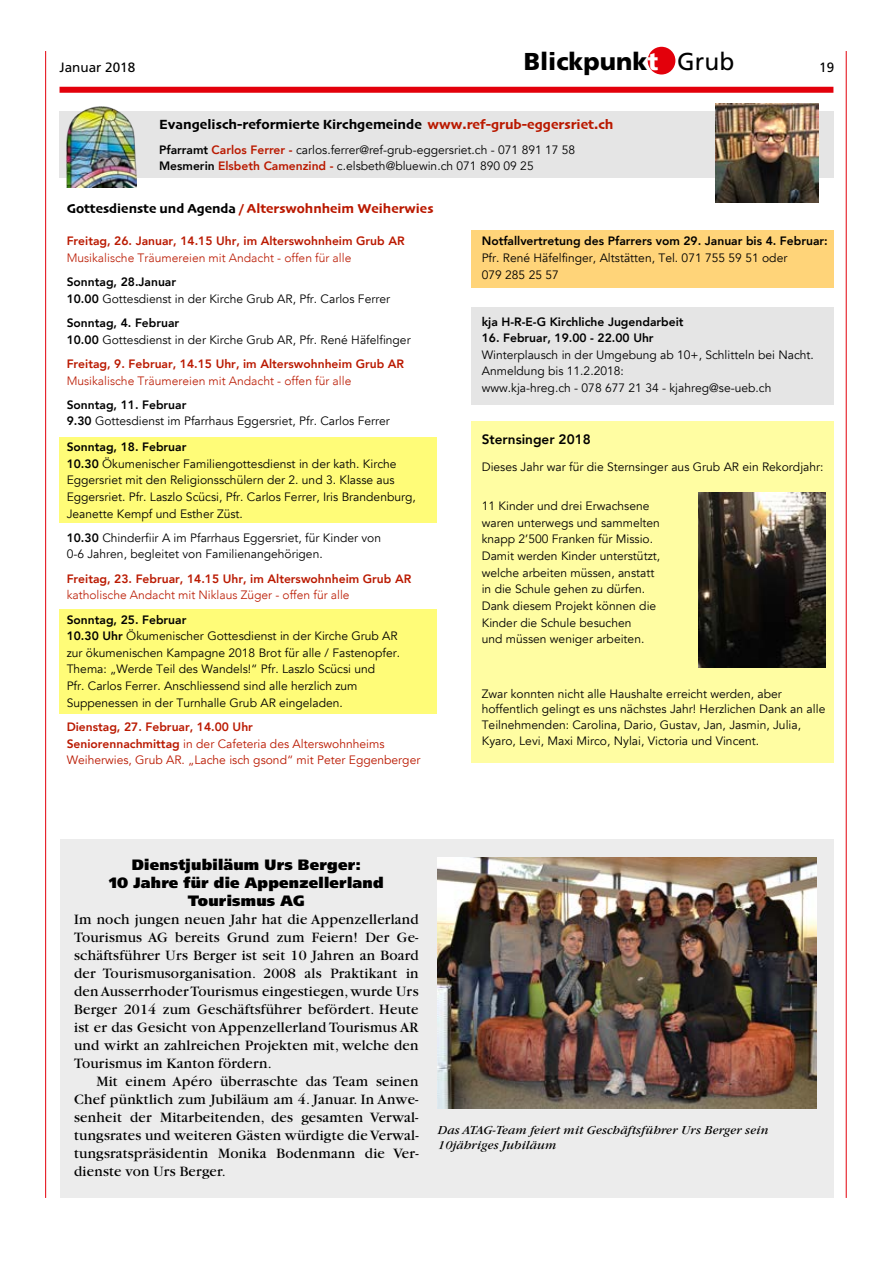
<style>
.page{position:relative;width:893px;height:1263px;background:#fff}
.page>*{position:absolute;margin:0;border:0;box-sizing:border-box;transform-origin:0 0}
.t1{font:900 24.45px "Frutiger";color:#000}
.t2{font:15px/18px "Garamond";letter-spacing:.015em;color:#000;text-align:justify}
.t3{font:900 15px/18px "Frutiger LT";letter-spacing:.015em;color:#000;text-align:center}
.t4{font:700 13.95px "Skia";color:#000}
.t5{font:700 13.65px "Skia";color:#ba1900}
.t6{font:800 13.65px "Avenir";color:#000}
.t7{font:13.5px "Frutiger LT";color:#000}
.t8{font:italic 12.75px/15px "Garamond";letter-spacing:.015em;color:#000}
.t9{font:12.15px/16.6px "Avenir";color:#000}
.t10{font:800 12.15px "Avenir";color:#ba1900}
.t11{font:300 12.15px "Avenir";color:#ba1900}
.t12{font:12.15px/16.6px "Avenir";color:#ba1900}
.t13{font:800 12.15px "Avenir";color:#000}
.s1{color:#fff}
.s2{font-family:"Frutiger LT";font-weight:400}
.s3{color:#ba1900}
.s4{font-weight:800}
.s5{font-weight:800;color:#ba1900}
.s6{font-weight:800;color:#b31700}
.s7{color:#000}
</style>
<div class="page">
<div style="left:648px;top:47px;width:27px;height:28px;background:#e3000b;border-radius:50%"></div>
<hr style="left:846px;top:51px;width:1px;height:1147px;background:#e3000b">
<hr style="left:45px;top:51px;width:1px;height:1147px;background:#e3000b">
<div style="left:60px;top:87px;width:773px;height:6px;background:#e3000b"></div>
<div style="left:60px;top:839px;width:773px;height:359px;background:#ececec"></div>
<div style="left:60px;top:111px;width:773px;height:66px;background:#e5e5e5"></div>
<div style="left:472px;top:230px;width:361px;height:58px;background:#ffd479"></div>
<div style="left:60px;top:609px;width:377px;height:104px;background:#fffc78"></div>
<div style="left:60px;top:437px;width:377px;height:86px;background:#fffc78"></div>
<img style="left:716px;top:104px;width:103px;height:99px">
<div style="left:472px;top:308px;width:361px;height:97px;background:#e5e5e5"></div>
<div style="left:472px;top:422px;width:361px;height:341px;background:#fffda2"></div>
<img style="left:67px;top:106px;width:69px;height:82px">
<img style="left:698px;top:493px;width:127px;height:174px">
<img style="left:438px;top:858px;width:378px;height:251px">
<p class="t7" style="left:60px;top:59px;width:77px">Januar 2018</p>
<h1 class="t1" style="left:524px;top:47px;width:223px">Blickpunk<span class="s1">t</span> <span class="s2">Grub</span><span class="s1">t</span></h1>
<p class="t7" style="left:819px;top:59px;width:17px">19</p>
<p class="t4" style="left:159px;top:117px;width:456px">Evangelisch-reformierte Kirchgemeinde <span class="s3">www.ref-grub-eggersriet.ch</span></p>
<p class="t9" style="left:159px;top:141px;width:418px"><span class="s4">Pfarramt</span> <span class="s5">Carlos Ferrer</span> <span class="s6">-</span> carlos.ferrer@ref-grub-eggersriet.ch - 071 891 17 58<br><span class="s4">Mesmerin</span> <span class="s5">Elsbeth Camenzind -</span> c.elsbeth@bluewin.ch 071 890 09 25</p>
<p class="t5" style="left:67px;top:200px;width:368px"><span class="s7">Gottesdienste und Agenda</span> / Alterswohnheim Weiherwies</p>
<p class="t10" style="left:67px;top:232px;width:339px">Freitag, 26. Januar, 14.15 Uhr, im Alterswohnheim Grub AR</p>
<p class="t11" style="left:67px;top:251px;width:286px">Musikalische Träumereien mit Andacht - offen für alle</p>
<p class="t9" style="left:67px;top:274px;width:325px"><span class="s4">Sonntag, 28.Januar<br>10.00</span> Gottesdienst in der Kirche Grub AR, Pfr. Carlos Ferrer</p>
<p class="t9" style="left:67px;top:315px;width:345px"><span class="s4">Sonntag, 4. Februar<br>10.00</span> Gottesdienst in der Kirche Grub AR, Pfr. René Häfelfinger</p>
<p class="t10" style="left:67px;top:354px;width:339px">Freitag, 9. Februar, 14.15 Uhr, im Alterswohnheim Grub AR</p>
<p class="t11" style="left:67px;top:373px;width:286px">Musikalische Träumereien mit Andacht - offen für alle</p>
<p class="t9" style="left:67px;top:396px;width:325px"><span class="s4">Sonntag, 11. Februar<br>9.30</span> Gottesdienst im Pfarrhaus Eggersriet, Pfr. Carlos Ferrer</p>
<p class="t9" style="left:67px;top:439px;width:351px"><span class="s4">Sonntag, 18. Februar<br>10.30</span> Ökumenischer Familiengottesdienst in der kath. Kirche Eggersriet mit den Religionsschülern der 2. und 3. Klasse aus Eggersriet. Pfr. Laszlo Scücsi, Pfr. Carlos Ferrer, Iris Brandenburg, Jeanette Kempf und Esther Züst.</p>
<p class="t9" style="left:67px;top:529px;width:316px"><span class="s4">10.30</span> Chinderfiir A im Pfarrhaus Eggersriet, für Kinder von<br>0-6 Jahren, begleitet von Familienangehörigen.</p>
<p class="t10" style="left:67px;top:569px;width:346px">Freitag, 23. Februar, 14.15 Uhr, im Alterswohnheim Grub AR</p>
<p class="t11" style="left:67px;top:588px;width:284px">katholische Andacht mit Niklaus Züger - offen für alle</p>
<p class="t9" style="left:67px;top:611px;width:335px"><span class="s4">Sonntag, 25. Februar<br>10.30 Uhr</span> Ökumenischer Gottesdienst in der Kirche Grub AR zur ökumenischen Kampagne 2018 Brot für alle / Fastenopfer.<br>Thema: „Werde Teil des Wandels!“ Pfr. Laszlo Scücsi und<br>Pfr. Carlos Ferrer. Anschliessend sind alle herzlich zum Suppenessen in der Turnhalle Grub AR eingeladen.</p>
<p class="t12" style="left:67px;top:719px;width:355px"><span class="s4">Dienstag, 27. Februar, 14.00 Uhr<br>Seniorennachmittag</span> in der Cafeteria des Alterswohnheims<br>Weiherwies, Grub AR. „Lache isch gsond“ mit Peter Eggenberger</p>
<p class="t13" style="left:482px;top:232px;width:348px">Notfallvertretung des Pfarrers vom 29. Januar bis 4. Februar:</p>
<p class="t9" style="left:482px;top:250px;width:307px">Pfr. René Häfelfinger, Altstätten, Tel. 071 755 59 51 oder<br>079 285 25 57</p>
<p class="t13" style="left:482px;top:312px;width:203px">kja H-R-E-G Kirchliche Jugendarbeit</p>
<p class="t13" style="left:482px;top:328px;width:173px">16. Februar, 19.00 - 22.00 Uhr</p>
<p class="t9" style="left:482px;top:346px;width:334px">Winterplausch in der Umgebung ab 10+, Schlitteln bei Nacht.<br>Anmeldung bis 11.2.2018:<br>www.kja-hreg.ch - 078 677 21 34 - kjahreg@se-ueb.ch</p>
<p class="t6" style="left:482px;top:428px;width:111px">Sternsinger 2018</p>
<p class="t9" style="left:482px;top:458px;width:343px">Dieses Jahr war für die Sternsinger aus Grub AR ein Rekordjahr:</p>
<p class="t9" style="left:482px;top:498px;width:180px">11 Kinder und drei Erwachsene waren unterwegs und sammelten knapp 2’500 Franken für Missio.<br>Damit werden Kinder unterstützt, welche arbeiten müssen, anstatt in die Schule gehen zu dürfen.<br>Dank diesem Projekt können die<br>Kinder die Schule besuchen<br>und müssen weniger arbeiten.</p>
<p class="t9" style="left:482px;top:686px;width:345px;line-height:15.1px">Zwar konnten nicht alle Haushalte erreicht werden, aber hoffentlich gelingt es uns nächstes Jahr! Herzlichen Dank an alle</p>
<p class="t9" style="left:482px;top:718px;width:321px;line-height:15.1px">Teilnehmenden: Carolina, Dario, Gustav, Jan, Jasmin, Julia,<br>Kyaro, Levi, Maxi Mirco, Nylai, Victoria und Vincent.</p>
<p class="t3" style="left:109px;top:855px;width:276px">Dienstjubiläum Urs Berger:<br>10 Jahre für die Appenzellerland<br>Tourismus AG</p>
<p class="t2" style="left:74px;top:910px;width:346px">Im noch jungen neuen Jahr hat die Appenzellerland Tourismus AG bereits Grund zum Feiern! Der Ge&shy;schäftsführer Urs Berger ist seit 10 Jahren an Board der Tourismusorganisation. 2008 als Praktikant in den Ausserrhoder Tourismus eingestiegen, wurde Urs Berger 2014 zum Geschäftsführer befördert. Heute ist er das Gesicht von Appenzellerland Tourismus AR und wirkt an zahlreichen Projekten mit, welche den Tourismus im Kanton fördern.</p>
<p class="t2" style="left:74px;top:1072px;width:346px;text-indent:22px">Mit einem Apéro überraschte das Team seinen Chef pünktlich zum Jubiläum am 4. Januar. In Anwe&shy;senheit der Mitarbeitenden, des gesamten Verwal&shy;tungsrates und weiteren Gästen würdigte die Verwal&shy;tungsratspräsidentin Monika Bodenmann die Ver&shy;dienste von Urs Berger.</p>
<p class="t8" style="left:438px;top:1122px;width:332px">Das ATAG-Team feiert mit Geschäftsführer Urs Berger sein<br>10jähriges Jubiläum</p>
</div>
